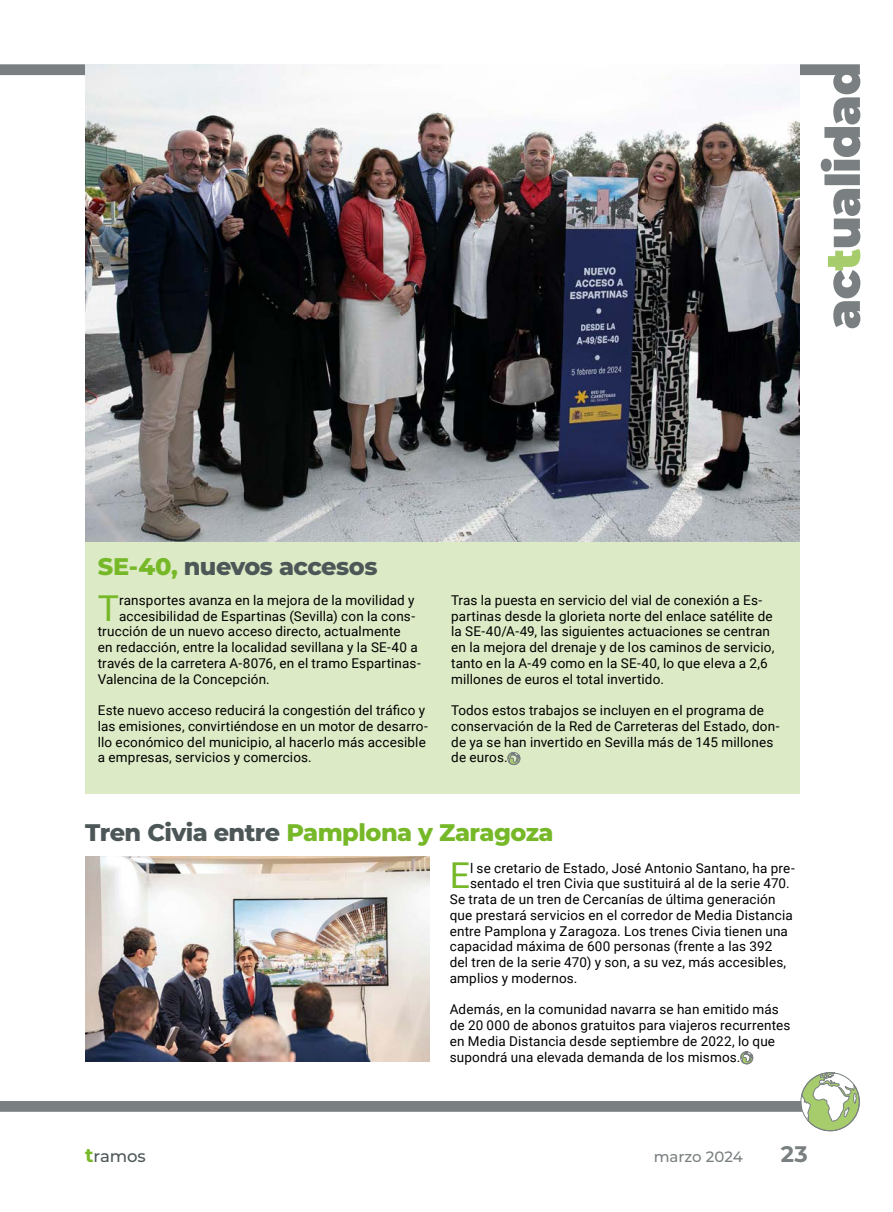
<style>
.page{position:relative;width:893px;height:1212px;background:#fff}
.page>*{position:absolute;margin:0;border:0;box-sizing:border-box;transform-origin:0 0}
.t1{font:35.7px "Roboto";color:#76b828}
.t2{font:800 24px "Montserrat";letter-spacing:-.025em;color:#76b828}
.t3{font:800 24px "Montserrat";letter-spacing:-.02em;color:#4d5758}
.t4{font:700 22.5px "Montserrat";color:#7a8081}
.t5{font:500 16.5px "Montserrat";letter-spacing:-.005em;color:#4d5758}
.t6{font:500 15px "Montserrat";letter-spacing:-.005em;color:#7a8081}
.t7{font:13.5px/15.8px "Roboto";letter-spacing:.01em;color:#000}
.s1{color:#76b828}
.s2{color:#4d5758}
.s3{font-weight:700;font-size:19.5px;color:#76b828}
</style>
<div class="page">
<svg style="left:0;top:64px;width:860px;height:183px"></svg>
<svg style="left:828px;top:249px;width:32px;height:79px"></svg>
<svg style="left:802px;top:1072px;width:58px;height:59px"></svg>
<div style="left:800px;top:1072px;width:60px;height:59px;border:1px solid #7a8081;border-radius:50%"></div>
<svg style="left:0;top:1055px;width:802px;height:57px"></svg>
<div style="left:85px;top:539px;width:714px;height:255px;background:#dceac5"></div>
<svg style="left:508px;top:752px;width:12px;height:13px"></svg>
<div style="left:508px;top:752px;width:12px;height:13px;border:1px solid #7a8081;border-radius:50%"></div>
<img style="left:85px;top:64px;width:714px;height:477px">
<svg style="left:741px;top:1051px;width:12px;height:13px"></svg>
<div style="left:740px;top:1052px;width:13px;height:12px;border:1px solid #7a8081;border-radius:50%"></div>
<img style="left:85px;top:857px;width:345px;height:205px">
<h2 class="t3" style="left:98px;top:549px;width:281px"><span class="s1">SE-40,</span> nuevos accesos</h2>
<h1 class="t1" style="left:98px;top:583px;width:23px">T</h1>
<p class="t7" style="left:119px;top:592px;width:297px">ransportes avanza en la mejora de la movilidad y</p>
<p class="t7" style="left:119px;top:607px;width:297px">accesibilidad de Espartinas (Sevilla) con la cons-</p>
<p class="t7" style="left:98px;top:623px;width:304px">trucción de un nuevo acceso directo, actualmente</p>
<p class="t7" style="left:98px;top:639px;width:322px">en redacción, entre la localidad sevillana y la SE-40 a</p>
<p class="t7" style="left:98px;top:655px;width:324px">través de la carretera A-8076, en el tramo Espartinas-</p>
<p class="t7" style="left:98px;top:670px;width:174px">Valencina de la Concepción.</p>
<p class="t7" style="left:98px;top:702px;width:332px">Este nuevo acceso reducirá la congestión del tráfico y las emisiones, convirtiéndose en un motor de desarro&shy;llo económico del municipio, al hacerlo más accesible a empresas, servicios y comercios.</p>
<p class="t7" style="left:451px;top:592px;width:325px">Tras la puesta en servicio del vial de conexión a Es&shy;partinas desde la glorieta norte del enlace satélite de la SE-40/A-49, las siguientes actuaciones se centran en la mejora del drenaje y de los caminos de servicio, tanto en la A-49 como en la SE-40, lo que eleva a 2,6 millones de euros el total invertido.</p>
<p class="t7" style="left:451px;top:702px;width:330px">Todos estos trabajos se incluyen en el programa de conservación de la Red de Carreteras del Estado, don&shy;de ya se han invertido en Sevilla más de 145 millones de euros.</p>
<h2 class="t2" style="left:85px;top:815px;width:470px"><span class="s2">Tren Civia entre</span> Pamplona y Zaragoza</h2>
<h1 class="t1" style="left:450px;top:851px;width:22px">E</h1>
<p class="t7" style="left:470px;top:859px;width:326px">l se cretario de Estado, José Antonio Santano, ha pre-</p>
<p class="t7" style="left:470px;top:875px;width:321px">sentado el tren Civia que sustituirá al de la serie 470.</p>
<p class="t7" style="left:450px;top:891px;width:327px">Se trata de un tren de Cercanías de última generación</p>
<p class="t7" style="left:450px;top:907px;width:345px">que prestará servicios en el corredor de Media Distancia</p>
<p class="t7" style="left:450px;top:922px;width:340px">entre Pamplona y Zaragoza. Los trenes Civia tienen una</p>
<p class="t7" style="left:450px;top:938px;width:324px">capacidad máxima de 600 personas (frente a las 392</p>
<p class="t7" style="left:450px;top:954px;width:338px">del tren de la serie 470) y son, a su vez, más accesibles,</p>
<p class="t7" style="left:450px;top:970px;width:129px">amplios y modernos.</p>
<p class="t7" style="left:450px;top:1001px;width:342px">Además, en la comunidad navarra se han emitido más de 20 000 de abonos gratuitos para viajeros recurrentes en Media Distancia desde septiembre de 2022, lo que supondrá una elevada demanda de los mismos.</p>
<p class="t5" style="left:85px;top:1144px;width:62px"><span class="s3">t</span>ramos</p>
<p class="t6" style="left:654px;top:1146px;width:90px">marzo 2024</p>
<h3 class="t4" style="left:781px;top:1137px;width:29px">23</h3>
</div>
